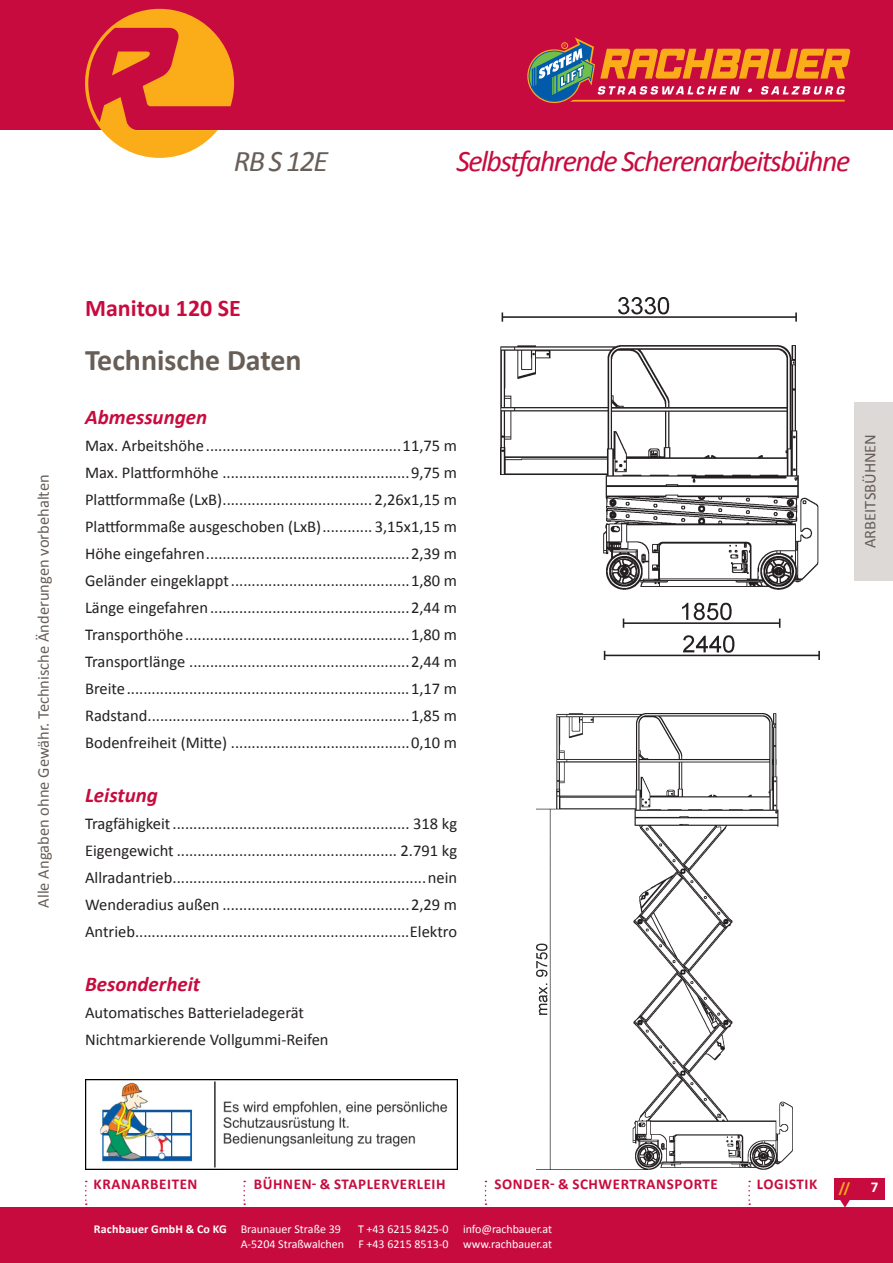
<style>
.page{position:relative;width:893px;height:1263px;background:#fff}
.page>*{position:absolute;margin:0;border:0;box-sizing:border-box;transform-origin:0 0}
.t1{font:italic 30px "Calibri";letter-spacing:-.05em;color:#c80b3e}
.t2{font:700 30px "Calibri";color:#685e58}
.t3{font:italic 30px "Calibri";color:#685e58}
.t4{font:700 24px "Calibri";color:#c80b3e}
.t5{font:italic 700 21px "Calibri";color:#c80b3e}
.t6{font:16.5px/27px "Calibri";color:#231f20;text-align:justify}
.t7{font:16.5px "Calibri";color:#685e58}
.t8{font:700 15px "Calibri";letter-spacing:.04em;color:#c80b3e}
.t9{font:700 15px "Calibri";color:#faad19}
.t10{font:700 15px "Calibri";color:#fff}
.t11{font:12px/14.4px "Calibri";color:#fff}
.s1{font-weight:700}
</style>
<div class="page">
<div style="left:0;top:1208px;width:893px;height:55px;background:#c80b3e"></div>
<div style="left:834px;top:1178px;width:51px;height:21px;background:#c80b3e"></div>
<svg style="left:839px;top:1199px;width:12px;height:8px"></svg>
<div style="left:0;top:0;width:893px;height:130px;background:#c80b3e"></div>
<svg style="left:85px;top:9px;width:149px;height:149px"></svg>
<svg style="left:85px;top:1181px;width:2px;height:24px"></svg>
<svg style="left:243px;top:1181px;width:2px;height:24px"></svg>
<svg style="left:485px;top:1181px;width:1px;height:24px"></svg>
<svg style="left:748px;top:1181px;width:2px;height:24px"></svg>
<div style="left:855px;top:402px;width:38px;height:178px;background:#dcd9d7"></div>
<svg style="left:527px;top:37px;width:323px;height:67px"></svg>
<img style="left:85px;top:1080px;width:372px;height:89px">
<img style="left:536px;top:713px;width:256px;height:456px">
<img style="left:500px;top:298px;width:320px;height:361px">
<h1 class="t3" style="left:234px;top:140px;width:96px">RB S 12E</h1>
<h1 class="t1" style="left:456px;top:140px;width:396px">Selbstfahrende Scherenarbeitsbühne</h1>
<p class="t7" style="left:33px;top:908px;width:435px;rotate:-90deg">Alle Angaben ohne Gewähr. Technische Änderungen vorbehalten</p>
<h2 class="t4" style="left:85px;top:292px;width:157px">Manitou 120 SE</h2>
<h1 class="t2" style="left:85px;top:341px;width:218px">Technische Daten</h1>
<p class="t5" style="left:85px;top:403px;width:124px">Abmessungen</p>
<p class="t6" style="left:85px;top:432px;width:374px">Max. Arbeitshöhe...............................................11,75 m Max. Plattformhöhe .............................................9,75 m Plattformmaße (LxB).................................... 2,26x1,15 m Plattformmaße ausgeschoben (LxB)............ 3,15x1,15 m Höhe eingefahren.................................................2,39 m Geländer eingeklappt...........................................1,80 m Länge eingefahren................................................2,44 m Transporthöhe......................................................1,80 m Transportlänge .....................................................2,44 m Breite....................................................................1,17 m Radstand...............................................................1,85 m Bodenfreiheit (Mitte) ...........................................0,10 m</p>
<p class="t5" style="left:85px;top:781px;width:74px">Leistung</p>
<p class="t6" style="left:85px;top:810px;width:374px">Tragfähigkeit......................................................... 318 kg Eigengewicht ..................................................... 2.791 kg Allradantrieb.............................................................nein Wenderadius außen .............................................2,29 m Antrieb..................................................................Elektro</p>
<p class="t5" style="left:85px;top:970px;width:117px">Besonderheit</p>
<p class="t6" style="left:85px;top:999px;width:245px">Automatisches Batterieladegerät<br>Nichtmarkierende Vollgummi-Reifen</p>
<p class="t7" style="left:860px;top:548px;width:115px;rotate:-90deg">ARBEITSBÜHNEN</p>
<p class="t8" style="left:94px;top:1175px;width:105px">KRANARBEITEN</p>
<p class="t8" style="left:254px;top:1175px;width:193px">BÜHNEN- &amp; STAPLERVERLEIH</p>
<p class="t8" style="left:495px;top:1175px;width:225px">SONDER- &amp; SCHWERTRANSPORTE</p>
<p class="t8" style="left:757px;top:1175px;width:62px">LOGISTIK</p>
<p class="t11" style="left:94px;top:1222px;width:252px;text-align:right"><span class="s1">Rachbauer GmbH &amp; Co KG</span> Braunauer Straße 39<br>A-5204 Straßwalchen</p>
<p class="t11" style="left:463px;top:1222px;width:91px">info@rachbauer.at www.rachbauer.at</p>
<p class="t11" style="left:358px;top:1222px;width:92px">T +43 6215 8425-0<br>F +43 6215 8513-0</p>
<p class="t9" style="left:839px;top:1178px;width:13px">//</p>
<p class="t10" style="left:871px;top:1177px;width:9px">7</p>
</div>
